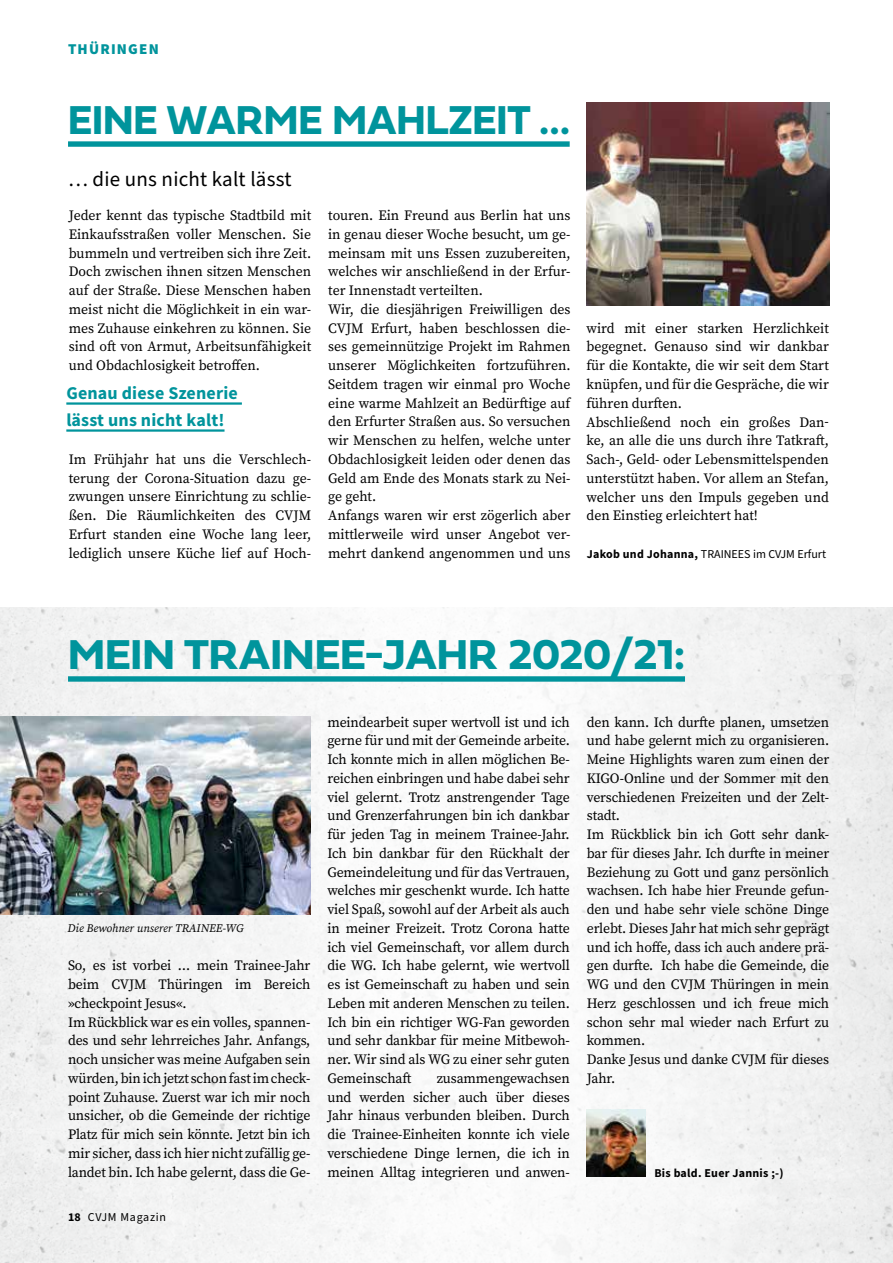
<style>
.page{position:relative;width:893px;height:1263px;background:#fff}
.page>*{position:absolute;margin:0;border:0;box-sizing:border-box;transform-origin:0 0}
.t1{font:43.5px "Fieldwork Geo Bold";color:#00949c}
.t2{font:42px "Fieldwork Geo Bold";color:#00949c}
.t3{font:21px "Source Sans Pro";letter-spacing:.01em;color:#000}
.t4{font:700 18px/27px "Source Sans Pro";letter-spacing:.01em;color:#00949c}
.t5{font:900 15px "Source Sans Pro";letter-spacing:.08em;color:#00949c}
.t6{font:14.25px/18.8px "Source Serif Pro";letter-spacing:-.01em;color:#000;text-align:justify}
.t7{font:12px "Source Sans Pro";color:#000}
.t8{font:700 12px "Source Sans Pro";letter-spacing:.02em;color:#000}
.t9{font:12px "Source Sans Pro";letter-spacing:.06em;color:#000}
.t10{font:italic 11.55px "Source Serif Pro";color:#000}
.s1{font-weight:700}
</style>
<div class="page">
<img style="left:0;top:608px;width:893px;height:655px">
<img style="left:587px;top:1109px;width:59px;height:68px">
<div style="left:68px;top:141px;width:502px;height:6px;background:#00949c"></div>
<img style="left:587px;top:103px;width:242px;height:202px">
<hr style="left:66px;top:402px;width:176px;height:3px;background:#00949c">
<hr style="left:66px;top:429px;width:159px;height:3px;background:#00949c">
<div style="left:68px;top:676px;width:617px;height:6px;background:#00949c"></div>
<img style="left:0;top:716px;width:310px;height:198px">
<p class="t5" style="left:68px;top:38px;width:92px">THÜRINGEN</p>
<h2 class="t2" style="left:68px;top:87px;width:503px">EINE WARME MAHLZEIT …</h2>
<h3 class="t3" style="left:68px;top:165px;width:225px">… die uns nicht kalt lässt</h3>
<p class="t6" style="left:69px;top:206px;width:244px">Jeder kennt das typische Stadtbild mit Einkaufsstraßen voller Menschen. Sie bummeln und vertreiben sich ihre Zeit.<br>Doch zwischen ihnen sitzen Menschen auf der Straße. Diese Menschen haben meist nicht die Möglichkeit in ein war&shy;mes Zuhause einkehren zu können. Sie sind oft von Armut, Arbeitsunfähigkeit und Obdachlosigkeit betroffen.</p>
<p class="t4" style="left:66px;top:379px;width:173px">Genau diese Szenerie lässt uns nicht kalt!</p>
<p class="t6" style="left:69px;top:450px;width:244px">Im Frühjahr hat uns die Verschlech&shy;terung der Corona-Situation dazu ge&shy;zwungen unsere Einrichtung zu schlie&shy;ßen. Die Räumlichkeiten des CVJM Erfurt standen eine Woche lang leer, lediglich unsere Küche lief auf Hoch-</p>
<p class="t6" style="left:328px;top:206px;width:244px;text-align:left">touren. Ein Freund aus Berlin hat uns in genau dieser Woche besucht, um ge&shy;meinsam mit uns Essen zuzubereiten, welches wir anschließend in der Erfur&shy;ter Innenstadt verteilten.<br>Wir, die diesjährigen Freiwilligen des CVJM Erfurt, haben beschlossen die&shy;ses gemeinnützige Projekt im Rahmen unserer Möglichkeiten fortzuführen.<br>Seitdem tragen wir einmal pro Woche eine warme Mahlzeit an Bedürftige auf den Erfurter Straßen aus. So versuchen wir Menschen zu helfen, welche unter Obdachlosigkeit leiden oder denen das Geld am Ende des Monats stark zu Nei&shy;ge geht.<br>Anfangs waren wir erst zögerlich aber mittlerweile wird unser Angebot ver&shy;mehrt dankend angenommen und uns</p>
<p class="t6" style="left:586px;top:319px;width:244px;text-align:left">wird mit einer starken Herzlichkeit begegnet. Genauso sind wir dankbar für die Kontakte, die wir seit dem Start knüpfen, und für die Gespräche, die wir führen durften.<br>Abschließend noch ein großes Dan&shy;ke, an alle die uns durch ihre Tatkraft, Sach-, Geld- oder Lebensmittelspenden unterstützt haben. Vor allem an Stefan, welcher uns den Impuls gegeben und den Einstieg erleichtert hat!</p>
<p class="t7" style="left:587px;top:546px;width:241px"><span class="s1">Jakob und Johanna,</span> TRAINEES im CVJM Erfurt</p>
<h1 class="t1" style="left:68px;top:620px;width:618px">MEIN TRAINEE-JAHR 2020/21:</h1>
<p class="t6" style="left:327px;top:712px;width:244px">meindearbeit super wertvoll ist und ich gerne für und mit der Gemeinde arbeite.<br>Ich konnte mich in allen möglichen Be&shy;reichen einbringen und habe dabei sehr viel gelernt. Trotz anstrengender Tage und Grenzerfahrungen bin ich dankbar für jeden Tag in meinem Trainee-Jahr.<br>Ich bin dankbar für den Rückhalt der Gemeindeleitung und für das Vertrauen, welches mir geschenkt wurde. Ich hatte viel Spaß, sowohl auf der Arbeit als auch in meiner Freizeit. Trotz Corona hatte ich viel Gemeinschaft, vor allem durch die WG. Ich habe gelernt, wie wertvoll es ist Gemeinschaft zu haben und sein Leben mit anderen Menschen zu teilen.<br>Ich bin ein richtiger WG-Fan geworden und sehr dankbar für meine Mitbewoh&shy;ner. Wir sind als WG zu einer sehr guten Gemeinschaft</p>
<p class="t6" style="left:587px;top:712px;width:244px;text-align:left">den kann. Ich durfte planen, umsetzen und habe gelernt mich zu organisieren.<br>Meine Highlights waren zum einen der<br>KIGO-Online und der Sommer mit den verschiedenen Freizeiten und der Zelt&shy;stadt.<br>Im Rückblick bin ich Gott sehr dank&shy;bar für dieses Jahr. Ich durfte in meiner<br>Beziehung zu Gott und ganz persönlich wachsen. Ich habe hier Freunde gefun&shy;den und habe sehr viele schöne Dinge erlebt. Dieses Jahr hat mich sehr geprägt und ich hoffe, dass ich auch andere prä&shy;gen durfte. Ich habe die Gemeinde, die<br>WG und den CVJM Thüringen in mein<br>Herz geschlossen und ich freue mich schon sehr mal wieder nach Erfurt zu kommen.<br>Danke Jesus und danke CVJM für dieses<br>Jahr.</p>
<p class="t10" style="left:68px;top:920px;width:178px">Die Bewohner unserer TRAINEE-WG</p>
<p class="t6" style="left:68px;top:956px;width:244px;text-align:left">So, es ist vorbei … mein Trainee-Jahr beim CVJM Thüringen im Bereich »checkpoint Jesus«.<br>Im Rückblick war es ein volles, spannen&shy;des und sehr lehrreiches Jahr. Anfangs, noch unsicher was meine Aufgaben sein würden, bin ich jetzt schon fast im check&shy;point Zuhause. Zuerst war ich mir noch unsicher, ob die Gemeinde der richtige Platz für mich sein könnte. Jetzt bin ich mir sicher, dass ich hier nicht zufällig ge&shy;landet bin. Ich habe gelernt, dass die Ge-</p>
<p class="t6" style="left:327px;top:1069px;width:244px;text-indent:109px">zusammengewachsen und werden sicher auch über dieses Jahr hinaus verbunden bleiben. Durch die Trainee-Einheiten konnte ich viele verschiedene Dinge lernen, die ich in meinen Alltag integrieren und anwen-</p>
<p class="t8" style="left:654px;top:1164px;width:131px">Bis bald. Euer Jannis ;-)</p>
<p class="t9" style="left:68px;top:1209px;width:100px"><span class="s1">18</span> CVJM Magazin</p>
</div>
